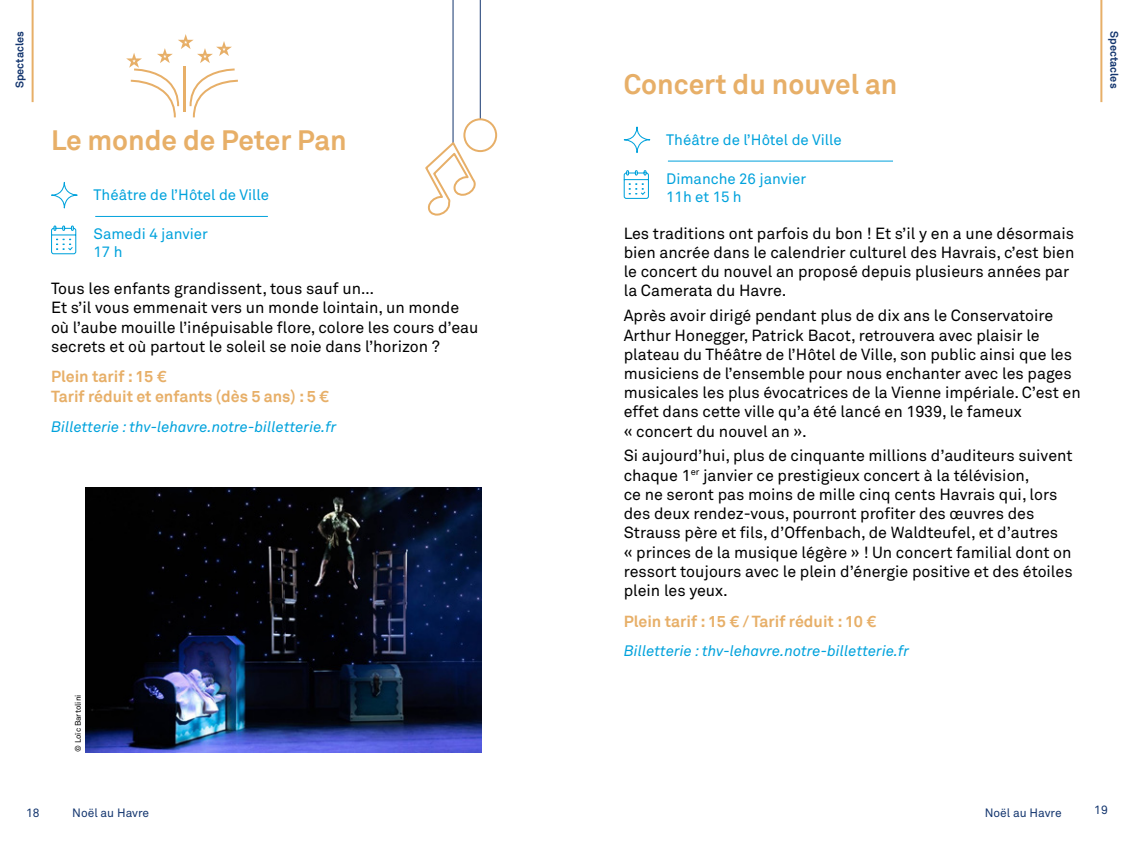
<style>
.page{position:relative;width:1134px;height:851px;background:#fff}
.page>*{position:absolute;margin:0;border:0;box-sizing:border-box;transform-origin:0 0}
.t1{font:700 28px "Akkurat";color:#e7af68}
.t2{font:16px/19.2px "Akkurat Pro";color:#000}
.t3{font:700 16px/19.2px "Akkurat";color:#e7af68}
.t4{font:italic 15px "Akkurat";color:#00a2dc}
.t5{font:15px/18px "Akkurat Pro";color:#00a2dc}
.t6{font:12px "Akkurat Pro";color:#14366f}
.t7{font:700 11px "Akkurat";color:#14366f}
.t8{font:8px "Akkurat Pro";color:#000}
</style>
<div class="page">
<hr style="left:95px;top:216px;width:173px;height:1px;background:#00a2dc">
<div style="left:51px;top:182px;width:27px;height:26px;border:1px solid #00a2dc;border-radius:50%"></div>
<svg style="left:51px;top:225px;width:26px;height:30px"></svg>
<hr style="left:668px;top:161px;width:225px;height:1px;background:#00a2dc">
<div style="left:624px;top:126px;width:26px;height:27px;border:1px solid #00a2dc;border-radius:50%"></div>
<svg style="left:623px;top:170px;width:26px;height:29px"></svg>
<svg style="left:126px;top:34px;width:112px;height:83px"></svg>
<hr style="left:452px;top:0;width:1px;height:145px;background:#14366f">
<hr style="left:480px;top:0;width:1px;height:120px;background:#14366f">
<svg style="left:425px;top:140px;width:50px;height:76px"></svg>
<div style="left:464px;top:119px;width:32px;height:32px;background:#fff;border-radius:50%"></div>
<div style="left:463px;top:118px;width:34px;height:34px;border:2px solid #e7af68;border-radius:50%"></div>
<img style="left:85px;top:488px;width:396px;height:264px">
<hr style="left:1100px;top:0;width:2px;height:102px;background:#e7af68">
<hr style="left:32px;top:0;width:2px;height:102px;background:#e7af68">
<p class="t7" style="left:13px;top:88px;width:59px;rotate:-90deg">Spectacles</p>
<h1 class="t1" style="left:51px;top:122px;width:297px">Le monde de Peter Pan</h1>
<p class="t5" style="left:94px;top:187px;width:177px">Théâtre de l’Hôtel de Ville</p>
<p class="t5" style="left:94px;top:225px;width:116px">Samedi 4 janvier<br>17 h</p>
<p class="t2" style="left:51px;top:279px;width:429px">Tous les enfants grandissent, tous sauf un…<br>Et s’il vous emmenait vers un monde lointain, un monde où l’aube mouille l’inépuisable flore, colore les cours d’eau secrets et où partout le soleil se noie dans l’horizon ?</p>
<p class="t3" style="left:51px;top:367px;width:280px">Plein tarif : 15 €<br>Tarif réduit et enfants (dès 5 ans) : 5 €</p>
<p class="t4" style="left:51px;top:418px;width:287px">Billetterie : thv-lehavre.notre-billetterie.fr</p>
<p class="t8" style="left:73px;top:752px;width:59px;rotate:-90deg">© Loïc Bartolini</p>
<h1 class="t1" style="left:624px;top:67px;width:275px">Concert du nouvel an</h1>
<p class="t5" style="left:666px;top:131px;width:177px">Théâtre de l’Hôtel de Ville</p>
<p class="t5" style="left:666px;top:170px;width:141px">Dimanche 26 janvier<br>11h et 15 h</p>
<p class="t2" style="left:624px;top:224px;width:452px">Les traditions ont parfois du bon ! Et s’il y en a une désormais bien ancrée dans le calendrier culturel des Havrais, c’est bien le concert du nouvel an proposé depuis plusieurs années par la Camerata du Havre.</p>
<p class="t2" style="left:624px;top:306px;width:459px">Après avoir dirigé pendant plus de dix ans le Conservatoire Arthur Honegger, Patrick Bacot, retrouvera avec plaisir le plateau du Théâtre de l’Hôtel de Ville, son public ainsi que les musiciens de l’ensemble pour nous enchanter avec les pages musicales les plus évocatrices de la Vienne impériale. C’est en effet dans cette ville qu’a été lancé en 1939, le fameux<br>« concert du nouvel an ».</p>
<p class="t2" style="left:624px;top:446px;width:450px">Si aujourd’hui, plus de cinquante millions d’auditeurs suivent chaque 1<sup>er</sup> janvier ce prestigieux concert à la télévision,<br>ce ne seront pas moins de mille cinq cents Havrais qui, lors des deux rendez-vous, pourront profiter des œuvres des Strauss père et fils, d’Offenbach, de Waldteufel, et d’autres<br>« princes de la musique légère » ! Un concert familial dont on ressort toujours avec le plein d’énergie positive et des étoiles plein les yeux.</p>
<p class="t3" style="left:624px;top:611px;width:254px">Plein tarif : 15 € / Tarif réduit : 10 €</p>
<p class="t4" style="left:624px;top:641px;width:287px">Billetterie : thv-lehavre.notre-billetterie.fr</p>
<p class="t7" style="left:1121px;top:31px;width:59px;rotate:90deg">Spectacles</p>
<p class="t6" style="left:26px;top:805px;width:15px">18</p>
<p class="t6" style="left:72px;top:805px;width:78px">Noël au Havre</p>
<p class="t6" style="left:985px;top:805px;width:78px">Noël au Havre</p>
<p class="t6" style="left:1094px;top:802px;width:15px">19</p>
</div>
